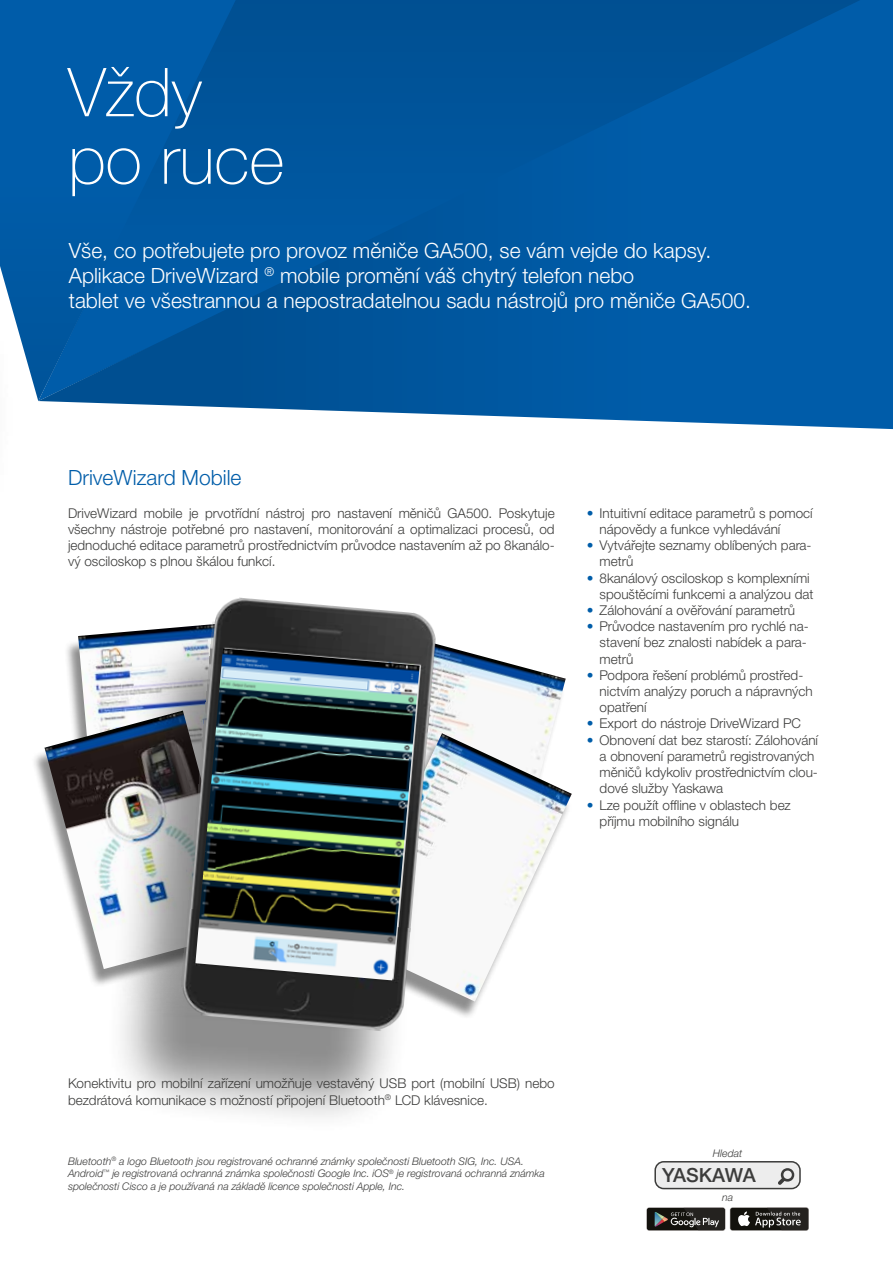
<style>
.page{position:relative;width:893px;height:1263px;background:#fff}
.page>*{position:absolute;margin:0;border:0;box-sizing:border-box;transform-origin:0 0}
.t1{font:100 67.5px/67.5px "Helvetica Neue LTW1 G";color:#fff}
.t2{font:300 21px/25.2px "Helvetica Neue LTW1 G";color:#fff}
.t3{font:300 21px "Helvetica Neue LTW1 G";color:#005da9}
.t4{font:500 19.5px "Helvetica Neue LTW1 G";letter-spacing:-.01em;color:#3c3c3b}
.t5{font:300 13.5px/16.2px "Helvetica Neue LTW1 G";color:#3c3c3b}
.t6{font:italic 300 10.5px/12.6px "Helvetica Neue LTW1 G";color:#3c3c3b}
.s1{color:#005da9}
</style>
<div class="page">
<svg style="left:0;top:0;width:38px;height:400px;background:#0e64ab"></svg>
<svg style="left:38px;top:0;width:855px;height:429px;background:#085da4"></svg>
<div style="left:64px;top:628px;width:177px;height:255px;background:#000;opacity:.45"></div>
<img style="left:78px;top:628px;width:33px;height:83px">
<img style="left:438px;top:644px;width:128px;height:89px">
<div style="left:332px;top:738px;width:240px;height:282px;background:#000;opacity:.45"></div>
<img style="left:437px;top:733px;width:135px;height:268px">
<div style="left:31px;top:715px;width:211px;height:273px;background:#000;opacity:.45"></div>
<img style="left:44px;top:711px;width:67px;height:258px">
<div style="left:111px;top:623px;width:326px;height:413px;background:#000;opacity:.45"></div>
<img style="left:187px;top:597px;width:251px;height:335px">
<div style="left:104px;top:934px;width:307px;height:200px;background:#000;opacity:.45"></div>
<img style="left:178px;top:909px;width:233px;height:124px">
<img style="left:195px;top:648px;width:225px;height:332px">
<div style="left:646px;top:1207px;width:79px;height:24px;background:#7e7b79;border-radius:3px"></div>
<div style="left:647px;top:1208px;width:78px;height:22px;background:#13120d;border-radius:2px"></div>
<svg style="left:655px;top:1207px;width:70px;height:24px"></svg>
<svg style="left:730px;top:1207px;width:79px;height:24px"></svg>
<div style="left:730px;top:1208px;width:78px;height:22px;background:#13120d;border-radius:2px"></div>
<svg style="left:737px;top:1207px;width:72px;height:24px"></svg>
<div style="left:655px;top:1162px;width:145px;height:26px;background:#ededed;border-radius:9px"></div>
<div style="left:654px;top:1161px;width:147px;height:28px;border:2px solid #3c3c3b;border-radius:9px"></div>
<svg style="left:778px;top:1168px;width:16px;height:17px"></svg>
<div style="left:0;top:290px;width:17px;height:250px;background:#fff"></div>
<h1 class="t1" style="left:68px;top:59px;width:218px">Vždy po ruce</h1>
<h2 class="t2" style="left:69px;top:238px;width:684px">Vše, co potřebujete pro provoz měniče GA500, se vám vejde do kapsy.<br>Aplikace DriveWizard <sup>®</sup> mobile promění váš chytrý telefon nebo<br>tablet ve všestrannou a nepostradatelnou sadu nástrojů pro měniče GA500.</h2>
<h2 class="t3" style="left:68px;top:465px;width:175px">DriveWizard Mobile</h2>
<p class="t5" style="left:68px;top:505px;width:488px;text-align:justify">DriveWizard mobile je prvotřídní nástroj pro nastavení měničů GA500. Poskytuje všechny nástroje potřebné pro nastavení, monitorování a optimalizaci procesů, od jednoduché editace parametrů prostřednictvím průvodce nastavením až po 8kanálo&shy;vý osciloskop s plnou škálou funkcí.</p>
<p class="t5" style="left:600px;top:505px;width:215px;text-indent:-13px"><span class="s1">•</span> Intuitivní editace parametrů s pomocí nápovědy a funkce vyhledávání</p>
<p class="t5" style="left:600px;top:537px;width:214px;text-indent:-13px"><span class="s1">•</span> Vytvářejte seznamy oblíbených para&shy;metrů</p>
<p class="t5" style="left:587px;top:570px;width:228px;text-align:right"><span class="s1">•</span> 8kanálový osciloskop s komplexními spouštěcími funkcemi a analýzou dat</p>
<p class="t5" style="left:587px;top:602px;width:210px"><span class="s1">•</span> Zálohování a ověřování parametrů</p>
<p class="t5" style="left:600px;top:618px;width:211px;text-indent:-13px"><span class="s1">•</span> Průvodce nastavením pro rychlé na&shy;stavení bez znalosti nabídek a para&shy;metrů</p>
<p class="t5" style="left:600px;top:667px;width:215px;text-indent:-13px"><span class="s1">•</span> Podpora řešení problémů prostřed&shy;nictvím analýzy poruch a nápravných opatření</p>
<p class="t5" style="left:587px;top:715px;width:216px"><span class="s1">•</span> Export do nástroje DriveWizard PC</p>
<p class="t5" style="left:600px;top:732px;width:220px;text-indent:-13px"><span class="s1">•</span> Obnovení dat bez starostí: Zálohování a obnovení parametrů registrovaných měničů kdykoliv prostřednictvím clou&shy;dové služby Yaskawa</p>
<p class="t5" style="left:600px;top:796px;width:193px;text-indent:-13px"><span class="s1">•</span> Lze použít offline v oblastech bez příjmu mobilního signálu</p>
<p class="t5" style="left:68px;top:1075px;width:488px">Konektivitu pro mobilní zařízení umožňuje vestavěný USB port (mobilní USB) nebo bezdrátová komunikace s možností připojení Bluetooth<sup>®</sup> LCD klávesnice.</p>
<p class="t6" style="left:68px;top:1155px;width:478px">Bluetooth<sup>®</sup> a logo Bluetooth jsou registrované ochranné známky společnosti Bluetooth SIG, Inc. USA.<br>Android<sup>™</sup> je registrovaná ochranná známka společnosti Google Inc. iOS<sup>®</sup> je registrovaná ochranná známka společnosti Cisco a je používaná na základě licence společnosti Apple, Inc.</p>
<p class="t6" style="left:713px;top:1147px;width:31px">Hledat</p>
<p class="t6" style="left:722px;top:1190px;width:13px">na</p>
<h3 class="t4" style="left:662px;top:1163px;width:95px">YASKAWA</h3>
</div>
